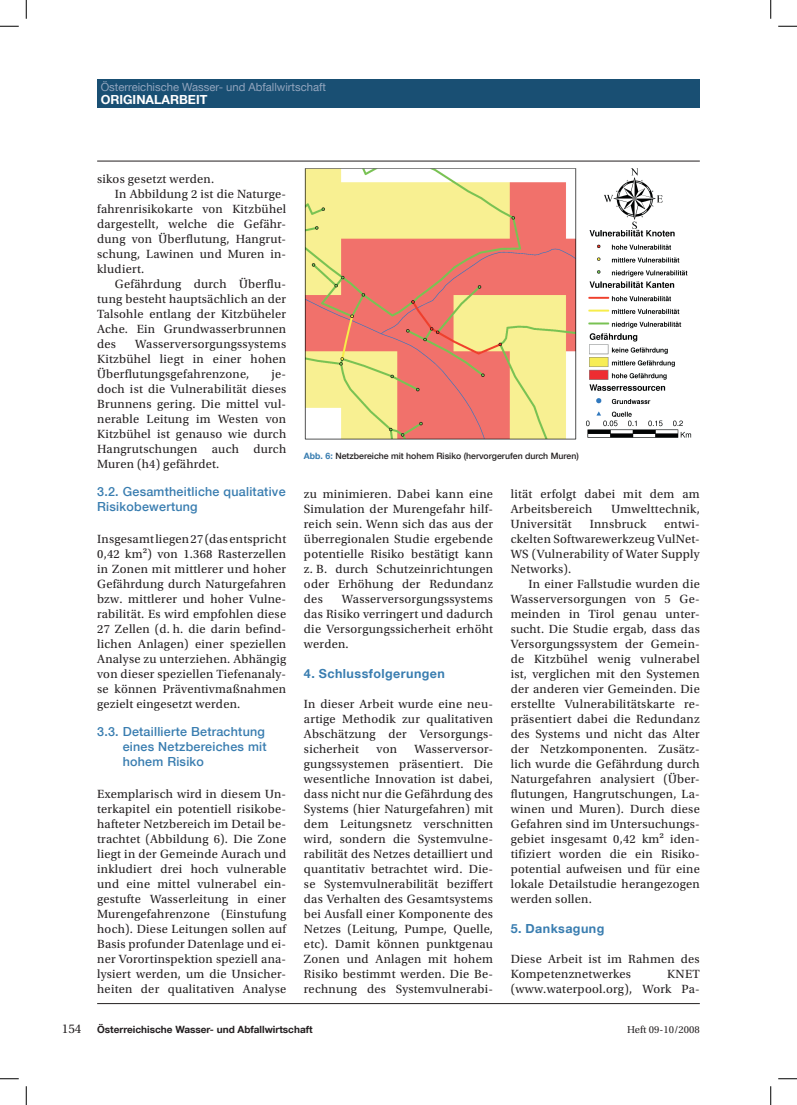
<style>
.page{position:relative;width:797px;height:1105px;background:#fff}
.page>*{position:absolute;margin:0;border:0;box-sizing:border-box;transform-origin:0 0}
.t1{font:12.5px/15px "Utopia Std";letter-spacing:.02em;color:#231f20;text-align:justify}
.t2{font:500 12.5px/15px "Helvetica Neue LT Com";letter-spacing:.02em;color:#397db0}
.t3{font:700 12.5px "Helvetica Neue LT Com";letter-spacing:.035em;color:#397db0}
.t4{font:700 12.5px "Helvetica Neue LT Com";color:#fff}
.t5{font:11.25px "Helvetica Neue LT Com";color:#92a5be}
.t6{font:700 10px "Helvetica Neue LT Com";color:#231f20}
.t7{font:10px "Utopia";color:#231f20}
.t8{font:500 8.75px "Helvetica Neue LT Com";color:#231f20}
.s1{font-weight:700;color:#397db0}
.s2{font-family:"Utopia";font-weight:400;font-size:12.5px}
</style>
<div class="page">
<hr style="left:97px;top:161px;width:602px;height:1px;background:#231f20">
<hr style="left:97px;top:1003px;width:602px;height:1px;background:#231f20">
<div style="left:97px;top:79px;width:602px;height:29px;background:#194f73"></div>
<img style="left:304px;top:168px;width:388px;height:272px">
<svg style="left:0;top:25px;width:19px;height:2px"></svg>
<svg style="left:778px;top:25px;width:19px;height:2px"></svg>
<svg style="left:0;top:1078px;width:19px;height:1px"></svg>
<svg style="left:778px;top:1078px;width:19px;height:1px"></svg>
<svg style="left:25px;top:0;width:2px;height:19px"></svg>
<svg style="left:25px;top:1086px;width:2px;height:19px"></svg>
<svg style="left:770px;top:0;width:1px;height:19px"></svg>
<svg style="left:770px;top:1086px;width:1px;height:19px"></svg>
<p class="t5" style="left:101px;top:80px;width:227px">Österreichische Wasser- und Abfallwirtschaft</p>
<p class="t4" style="left:101px;top:91px;width:108px">ORIGINALARBEIT</p>
<p class="t1" style="left:97px;top:172px;width:119px">sikos gesetzt werden.</p>
<p class="t1" style="left:115px;top:187px;width:173px">In Abbildung 2 ist die Naturge-</p>
<p class="t1" style="left:97px;top:202px;width:190px">fahrenrisikokarte von Kitzbühel</p>
<p class="t1" style="left:97px;top:217px;width:190px">dargestellt, welche die Gefähr-</p>
<p class="t1" style="left:97px;top:232px;width:190px">dung von Überflutung, Hangrut-</p>
<p class="t1" style="left:97px;top:247px;width:190px">schung, Lawinen und Muren in-</p>
<p class="t1" style="left:97px;top:262px;width:49px">kludiert.</p>
<p class="t1" style="left:115px;top:277px;width:173px">Gefährdung durch Überflu-</p>
<p class="t1" style="left:97px;top:292px;width:190px">tung besteht hauptsächlich an der</p>
<p class="t1" style="left:97px;top:307px;width:190px">Talsohle entlang der Kitzbüheler</p>
<p class="t1" style="left:97px;top:322px;width:190px">Ache. Ein Grundwasserbrunnen</p>
<p class="t1" style="left:97px;top:337px;width:20px">des</p>
<p class="t1" style="left:97px;top:337px;width:190px;text-indent:38px">Wasserversorgungssystems Kitzbühel liegt in einer hohen Überflutungsgefahrenzone,</p>
<p class="t1" style="left:97px;top:367px;width:190px;text-indent:174px">je&shy;doch ist die Vulnerabilität dieses Brunnens gering. Die mittel vul&shy;nerable Leitung im Westen von Kitzbühel ist genauso wie durch Hangrutschungen auch durch Muren (h4) gefährdet.</p>
<p class="t2" style="left:97px;top:483px;width:190px">3.2. Gesamtheitliche qualitative<br>Risikobewertung</p>
<p class="t1" style="left:97px;top:532px;width:191px">Insgesamt liegen 27 (das entspricht 0,42 km²) von 1.368 Rasterzellen in Zonen mit mittlerer und hoher Gefährdung durch Naturgefahren bzw. mittlerer und hoher Vulne&shy;rabilität. Es wird empfohlen diese 27 Zellen (d. h. die darin befind&shy;lichen Anlagen) einer speziellen Analyse zu unterziehen. Abhängig von dieser speziellen Tiefenanaly&shy;se können Präventivmaßnahmen gezielt eingesetzt werden.</p>
<p class="t2" style="left:123px;top:723px;width:145px;text-indent:-26px">3.3. Detaillierte Betrachtung eines Netzbereiches mit hohem Risiko</p>
<p class="t1" style="left:97px;top:787px;width:190px">Exemplarisch wird in diesem Un&shy;terkapitel ein potentiell risikobe&shy;hafteter Netzbereich im Detail be&shy;trachtet (Abbildung 6). Die Zone liegt in der Gemeinde Aurach und inkludiert drei hoch vulnerable und eine mittel vulnerabel ein&shy;gestufte Wasserleitung in einer Murengefahrenzone (Einstufung hoch). Diese Leitungen sollen auf Basis profunder Datenlage und ei&shy;ner Vorortinspektion speziell ana&shy;lysiert werden, um die Unsicher&shy;heiten der qualitativen Analyse</p>
<p class="t8" style="left:304px;top:450px;width:276px"><span class="s1">Abb. 6:</span> Netzbereiche mit hohem Risiko (hervorgerufen durch Muren)</p>
<p class="t1" style="left:304px;top:487px;width:190px">zu minimieren. Dabei kann eine Simulation der Murengefahr hilf&shy;reich sein. Wenn sich das aus der überregionalen Studie ergebende potentielle Risiko bestätigt kann z. B. durch Schutzeinrichtungen oder Erhöhung der Redundanz des</p>
<p class="t1" style="left:304px;top:592px;width:190px;text-indent:38px">Wasserversorgungssystems das Risiko verringert und dadurch die Versorgungssicherheit erhöht werden.</p>
<p class="t3" style="left:304px;top:666px;width:142px">4. Schlussfolgerungen</p>
<p class="t1" style="left:304px;top:697px;width:190px">In dieser Arbeit wurde eine neu&shy;artige Methodik zur qualitativen Abschätzung der Versorgungs&shy;sicherheit</p>
<p class="t1" style="left:304px;top:742px;width:190px;text-indent:110px">Wasserversor&shy;gungssystemen präsentiert. Die wesentliche Innovation ist dabei, dass nicht nur die Gefährdung des Systems (hier Naturgefahren) mit dem Leitungsnetz verschnitten wird, sondern die Systemvulne&shy;rabilität des Netzes detailliert und quantitativ betrachtet wird. Die&shy;se Systemvulnerabilität beziffert das Verhalten des Gesamtsystems bei Ausfall einer Komponente des Netzes (Leitung, Pumpe, Quelle, etc). Damit können punktgenau Zonen und Anlagen mit hohem Risiko bestimmt werden. Die Be&shy;rechnung des Systemvulnerabi-</p>
<p class="t1" style="left:376px;top:742px;width:22px">von</p>
<p class="t1" style="left:510px;top:487px;width:190px">lität erfolgt dabei mit dem am<br>Arbeitsbereich</p>
<p class="t1" style="left:611px;top:502px;width:90px">Umwelttechnik,</p>
<p class="t1" style="left:510px;top:517px;width:63px">Universität</p>
<p class="t1" style="left:589px;top:517px;width:58px">Innsbruck</p>
<p class="t1" style="left:510px;top:517px;width:190px;text-indent:153px">entwi&shy;ckelten Softwarewerkzeug VulNet-WS (Vulnerability of Water Supply Networks).</p>
<p class="t1" style="left:510px;top:577px;width:190px;text-indent:18px">In einer Fallstudie wurden die Wasserversorgungen von 5 Ge&shy;meinden in Tirol genau unter&shy;sucht. Die Studie ergab, dass das Versorgungssystem der Gemein&shy;de Kitzbühel wenig vulnerabel ist, verglichen mit den Systemen der anderen vier Gemeinden. Die erstellte Vulnerabilitätskarte re&shy;präsentiert dabei die Redundanz des Systems und nicht das Alter der Netzkomponenten. Zusätz&shy;lich wurde die Gefährdung durch Naturgefahren analysiert (Über&shy;flutungen, Hangrutschungen, La&shy;winen und Muren). Durch diese Gefahren sind im Untersuchungs&shy;gebiet insgesamt 0,42 km² iden&shy;tifiziert worden die ein Risiko&shy;potential aufweisen und für eine lokale Detailstudie herangezogen werden sollen.</p>
<p class="t3" style="left:510px;top:921px;width:95px">5. Danksagung</p>
<p class="t1" style="left:510px;top:952px;width:190px">Diese Arbeit ist im Rahmen des<br>Kompetenznetwerkes</p>
<p class="t1" style="left:510px;top:967px;width:190px;text-align:right">KNET<br>(www.waterpool.org), Work Pa-</p>
<p class="t6" style="left:62px;top:1023px;width:252px"><span class="s2">154</span> Österreichische Wasser- und Abfallwirtschaft</p>
<p class="t7" style="left:627px;top:1024px;width:74px">Heft 09-10/2008</p>
</div>
